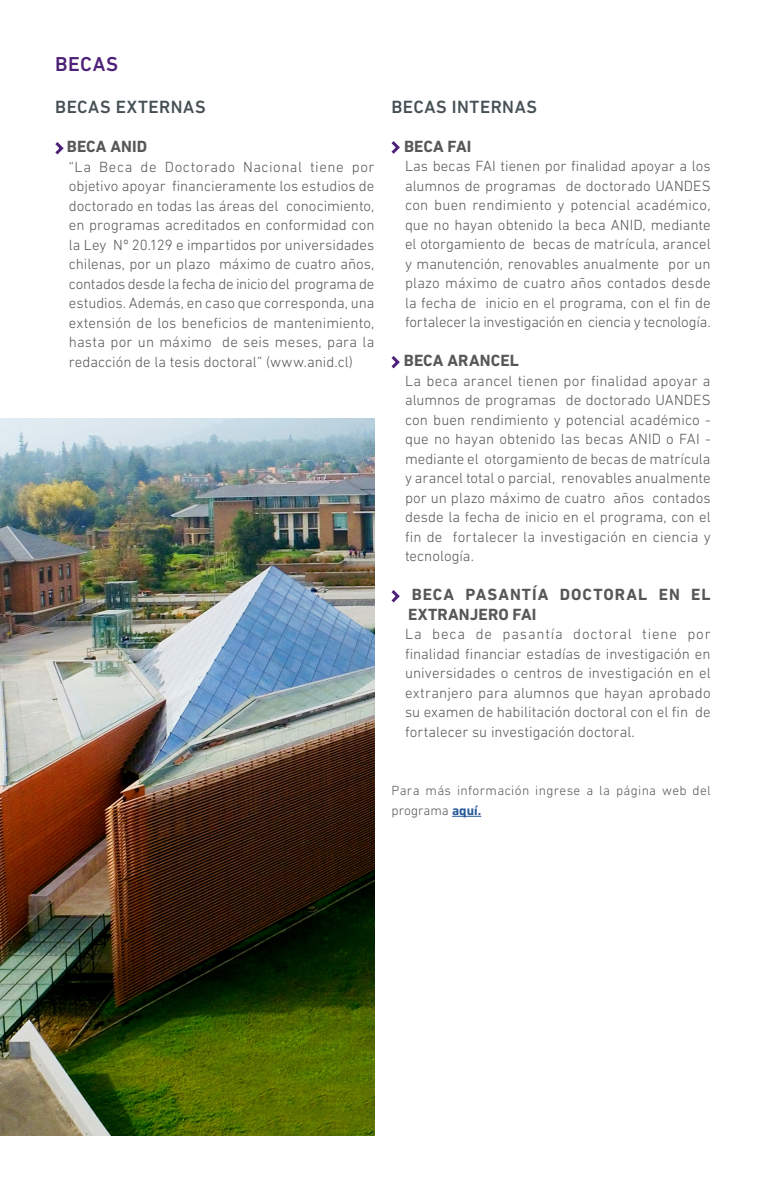
<style>
.page{position:relative;width:766px;height:1191px;background:#fff}
.page>*{position:absolute;margin:0;border:0;box-sizing:border-box;transform-origin:0 0}
.t1{font:500 20.55px "DIN Next LT Pro";letter-spacing:.03em;color:#4e2178}
.t2{font:500 18px "DIN Next LT Pro";letter-spacing:.03em;color:#455055}
.t3{font:700 16.5px/19.5px "DIN Next LT Pro";letter-spacing:.01em;color:#575756}
.t4{font:700 16.5px "DIN Next LT Pro";letter-spacing:.06em;color:#575756}
.t5{font:700 16.5px "DIN Next LT Pro";letter-spacing:.065em;color:#575756}
.t6{font:300 15px/19.5px "DIN Next LT Pro";letter-spacing:.005em;color:#575756}
.t7{font:300 15px "DIN Next LT Pro";letter-spacing:.04em;color:#575756}
.t8{font:300 15px "DIN Next LT Pro";letter-spacing:.03em;color:#575756}
.t9{font:300 15px "DIN Next LT Pro";letter-spacing:.055em;color:#575756}
.t10{font:300 15px "DIN Next LT Pro";letter-spacing:.05em;color:#575756}
.t11{font:300 13.5px/19.5px "DIN Next LT Pro";letter-spacing:.025em;color:#575756}
.s1{font-weight:700;color:#275b9b}
</style>
<div class="page">
<img style="left:0;top:419px;width:374px;height:716px">
<svg style="left:55px;top:142px;width:9px;height:13px"></svg>
<svg style="left:452px;top:816px;width:29px;height:1px"></svg>
<svg style="left:391px;top:141px;width:9px;height:13px"></svg>
<svg style="left:391px;top:356px;width:9px;height:13px"></svg>
<svg style="left:391px;top:590px;width:9px;height:13px"></svg>
<h1 class="t1" style="left:55px;top:52px;width:64px">BECAS</h1>
<p class="t2" style="left:55px;top:97px;width:152px">BECAS EXTERNAS</p>
<p class="t3" style="left:67px;top:137px;width:82px">BECA ANID</p>
<p class="t6" style="left:69px;top:157px;width:24px">“La</p>
<p class="t6" style="left:69px;top:176px;width:307px">objetivo apoyar financieramente los estudios de</p>
<p class="t6" style="left:286px;top:196px;width:90px">conocimiento,</p>
<p class="t6" style="left:99px;top:157px;width:35px">Beca</p>
<p class="t6" style="left:140px;top:157px;width:18px">de</p>
<p class="t7" style="left:165px;top:158px;width:72px">Doctorado</p>
<p class="t8" style="left:243px;top:158px;width:60px">Nacional</p>
<p class="t6" style="left:310px;top:157px;width:35px">tiene</p>
<p class="t6" style="left:351px;top:157px;width:24px">por</p>
<p class="t6" style="left:69px;top:196px;width:211px">doctorado en todas las áreas del</p>
<p class="t6" style="left:69px;top:215px;width:307px">en programas acreditados en conformidad con</p>
<p class="t6" style="left:69px;top:235px;width:307px">la Ley Nº 20.129 e impartidos por universidades</p>
<p class="t6" style="left:219px;top:254px;width:157px">máximo de cuatro años,</p>
<p class="t6" style="left:69px;top:254px;width:143px">chilenas, por un plazo</p>
<p class="t6" style="left:69px;top:274px;width:307px">contados desde la fecha de inicio del programa de</p>
<p class="t6" style="left:69px;top:293px;width:307px">estudios. Además, en caso que corresponda, una</p>
<p class="t6" style="left:69px;top:313px;width:307px">extensión de los beneficios de mantenimiento,</p>
<p class="t6" style="left:222px;top:332px;width:154px">de seis meses, para la</p>
<p class="t6" style="left:69px;top:332px;width:285px">hasta por un máximo<br>redacción de la tesis doctoral” (www.anid.cl(</p>
<p class="t2" style="left:391px;top:96px;width:147px">BECAS INTERNAS</p>
<p class="t3" style="left:404px;top:136px;width:69px">BECA FAI</p>
<p class="t6" style="left:405px;top:156px;width:307px;text-align:right">Las becas FAI tienen por finalidad apoyar a los de doctorado UANDES</p>
<p class="t6" style="left:405px;top:176px;width:153px">alumnos de programas</p>
<p class="t6" style="left:405px;top:195px;width:307px">con buen rendimiento y potencial académico,</p>
<p class="t6" style="left:405px;top:215px;width:307px">que no hayan obtenido la beca ANID, mediante</p>
<p class="t6" style="left:532px;top:234px;width:179px">becas de matrícula, arancel</p>
<p class="t6" style="left:405px;top:234px;width:121px">el otorgamiento de</p>
<p class="t6" style="left:405px;top:254px;width:255px">y manutención, renovables anualmente</p>
<p class="t6" style="left:405px;top:273px;width:307px">plazo máximo de cuatro años contados desde</p>
<p class="t6" style="left:485px;top:293px;width:227px">inicio en el programa, con el fin de</p>
<p class="t6" style="left:668px;top:254px;width:44px">por un</p>
<p class="t6" style="left:405px;top:293px;width:307px">la fecha de<br>fortalecer la investigación en ciencia y tecnología.</p>
<p class="t3" style="left:404px;top:351px;width:116px">BECA ARANCEL</p>
<p class="t6" style="left:405px;top:371px;width:307px;text-align:right">La beca arancel tienen por finalidad apoyar a de doctorado UANDES</p>
<p class="t6" style="left:405px;top:390px;width:153px">alumnos de programas</p>
<p class="t6" style="left:405px;top:410px;width:307px">con buen rendimiento y potencial académico -</p>
<p class="t6" style="left:405px;top:429px;width:307px">que no hayan obtenido las becas ANID o FAI -</p>
<p class="t6" style="left:405px;top:449px;width:307px">mediante el otorgamiento de becas de matrícula</p>
<p class="t6" style="left:405px;top:468px;width:307px">y arancel total o parcial, renovables anualmente</p>
<p class="t6" style="left:652px;top:488px;width:60px">contados</p>
<p class="t6" style="left:405px;top:488px;width:202px">por un plazo máximo de cuatro</p>
<p class="t6" style="left:405px;top:507px;width:307px">desde la fecha de inicio en el programa, con el</p>
<p class="t6" style="left:453px;top:527px;width:259px">fortalecer la investigación en ciencia y</p>
<p class="t6" style="left:613px;top:488px;width:32px">años</p>
<p class="t6" style="left:405px;top:527px;width:71px">fin de tecnología.</p>
<p class="t5" style="left:465px;top:585px;width:84px">PASANTÍA</p>
<p class="t3" style="left:408px;top:585px;width:130px">BECA<br>EXTRANJERO FAI</p>
<p class="t4" style="left:559px;top:585px;width:89px">DOCTORAL</p>
<p class="t3" style="left:658px;top:585px;width:23px">EN</p>
<p class="t3" style="left:691px;top:585px;width:21px">EL</p>
<p class="t10" style="left:502px;top:625px;width:62px">pasantía</p>
<p class="t6" style="left:405px;top:624px;width:18px">La</p>
<p class="t6" style="left:405px;top:644px;width:307px">finalidad financiar estadías de investigación en</p>
<p class="t6" style="left:405px;top:663px;width:307px">universidades o centros de investigación en el</p>
<p class="t6" style="left:405px;top:683px;width:307px">extranjero para alumnos que hayan aprobado</p>
<p class="t6" style="left:695px;top:702px;width:17px">de</p>
<p class="t6" style="left:432px;top:624px;width:35px">beca</p>
<p class="t6" style="left:475px;top:624px;width:18px">de</p>
<p class="t9" style="left:573px;top:625px;width:60px">doctoral</p>
<p class="t6" style="left:642px;top:624px;width:36px">tiene</p>
<p class="t6" style="left:687px;top:624px;width:25px">por</p>
<p class="t6" style="left:405px;top:702px;width:284px">su examen de habilitación doctoral con el fin fortalecer su investigación doctoral.</p>
<p class="t11" style="left:391px;top:781px;width:320px">Para más información ingrese a la página web del programa <span class="s1">aquí.</span></p>
</div>
